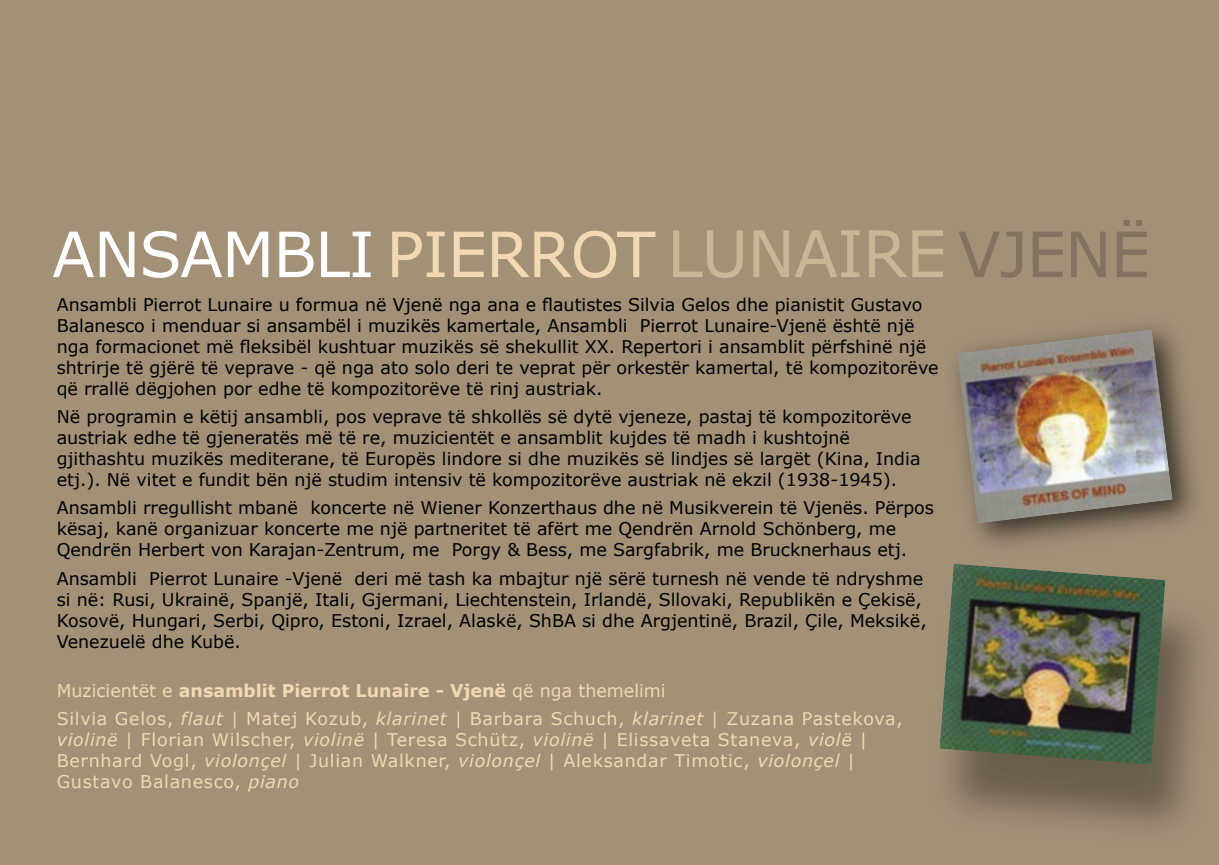
<style>
.page{position:relative;width:1219px;height:865px;background:#a29077}
.page>*{position:absolute;margin:0;border:0;box-sizing:border-box;transform-origin:0 0}
.t1{font:62.5px "Verdana";letter-spacing:-.02em;color:#fff}
.t2{font:17.5px/21px "Verdana";color:#000}
.t3{font:17.5px/21px "Verdana";letter-spacing:.04em;color:#f2d8b3}
.t4{font:700 17.5px "Verdana";color:#f2d8b3}
.s1{color:#f2d8b3}
.s2{font-size:64.25px;color:#cab596}
.s3{color:#817360}
.s4{font-weight:400}
.s5{font-style:italic}
</style>
<div class="page">
<div style="left:942px;top:313px;width:267px;height:245px;background:#000;opacity:.65"></div>
<img style="left:957px;top:329px;width:216px;height:194px">
<div style="left:929px;top:581px;width:290px;height:266px;background:#000;opacity:.35"></div>
<img style="left:939px;top:564px;width:226px;height:201px">
<p class="t1" style="left:52px;top:214px;width:1099px">ANSAMBLI <span class="s1">PIERROT</span> <span class="s2">LUNAIRE</span> <span class="s3">VJENË</span></p>
<p class="t2" style="left:57px;top:294px;width:883px">Ansambli Pierrot Lunaire u formua në Vjenë nga ana e flautistes Silvia Gelos dhe pianistit Gustavo Balanesco i menduar si ansambël i muzikës kamertale, Ansambli Pierrot Lunaire-Vjenë është një nga formacionet më fleksibël kushtuar muzikës së shekullit XX. Repertori i ansamblit përfshinë një shtrirje të gjërë të veprave - që nga ato solo deri te veprat për orkestër kamertal, të kompozitorëve që rrallë dëgjohen por edhe të kompozitorëve të rinj austriak.</p>
<p class="t2" style="left:57px;top:406px;width:865px">Në programin e këtij ansambli, pos veprave të shkollës së dytë vjeneze, pastaj të kompozitorëve austriak edhe të gjeneratës më të re, muzicientët e ansamblit kujdes të madh i kushtojnë gjithashtu muzikës mediterane, të Europës lindore si dhe muzikës së lindjes së largët (Kina, India etj.). Në vitet e fundit bën një studim intensiv të kompozitorëve austriak në ekzil (1938-1945).</p>
<p class="t2" style="left:57px;top:497px;width:879px">Ansambli rregullisht mbanë koncerte në Wiener Konzerthaus dhe në Musikverein të Vjenës. Përpos kësaj, kanë organizuar koncerte me një partneritet të afërt me Qendrën Arnold Schönberg, me<br>Qendrën Herbert von Karajan-Zentrum, me Porgy &amp; Bess, me Sargfabrik, me Brucknerhaus etj.</p>
<p class="t2" style="left:57px;top:567px;width:871px">Ansambli Pierrot Lunaire -Vjenë deri më tash ka mbajtur një sërë turnesh në vende të ndryshme si në: Rusi, Ukrainë, Spanjë, Itali, Gjermani, Liechtenstein, Irlandë, Sllovaki, Republikën e Çekisë, Kosovë, Hungari, Serbi, Qipro, Estoni, Izrael, Alaskë, ShBA si dhe Argjentinë, Brazil, Çile, Meksikë, Venezuelë dhe Kubë.</p>
<p class="t4" style="left:57px;top:679px;width:611px"><span class="s4">Muzicientët e</span> ansamblit Pierrot Lunaire - Vjenë <span class="s4">që nga themelimi</span></p>
<p class="t3" style="left:57px;top:707px;width:848px">Silvia Gelos, <span class="s5">flaut</span> | Matej Kozub, <span class="s5">klarinet</span> | Barbara Schuch, <span class="s5">klarinet</span> | Zuzana Pastekova, <span class="s5">violinë</span> | Florian Wilscher, <span class="s5">violinë</span> | Teresa Schütz, <span class="s5">violinë</span> | Elissaveta Staneva, <span class="s5">violë</span> | Bernhard Vogl, <span class="s5">violonçel</span> | Julian Walkner, <span class="s5">violonçel</span> | Aleksandar Timotic, <span class="s5">violonçel</span> | Gustavo Balanesco, <span class="s5">piano</span></p>
</div>
